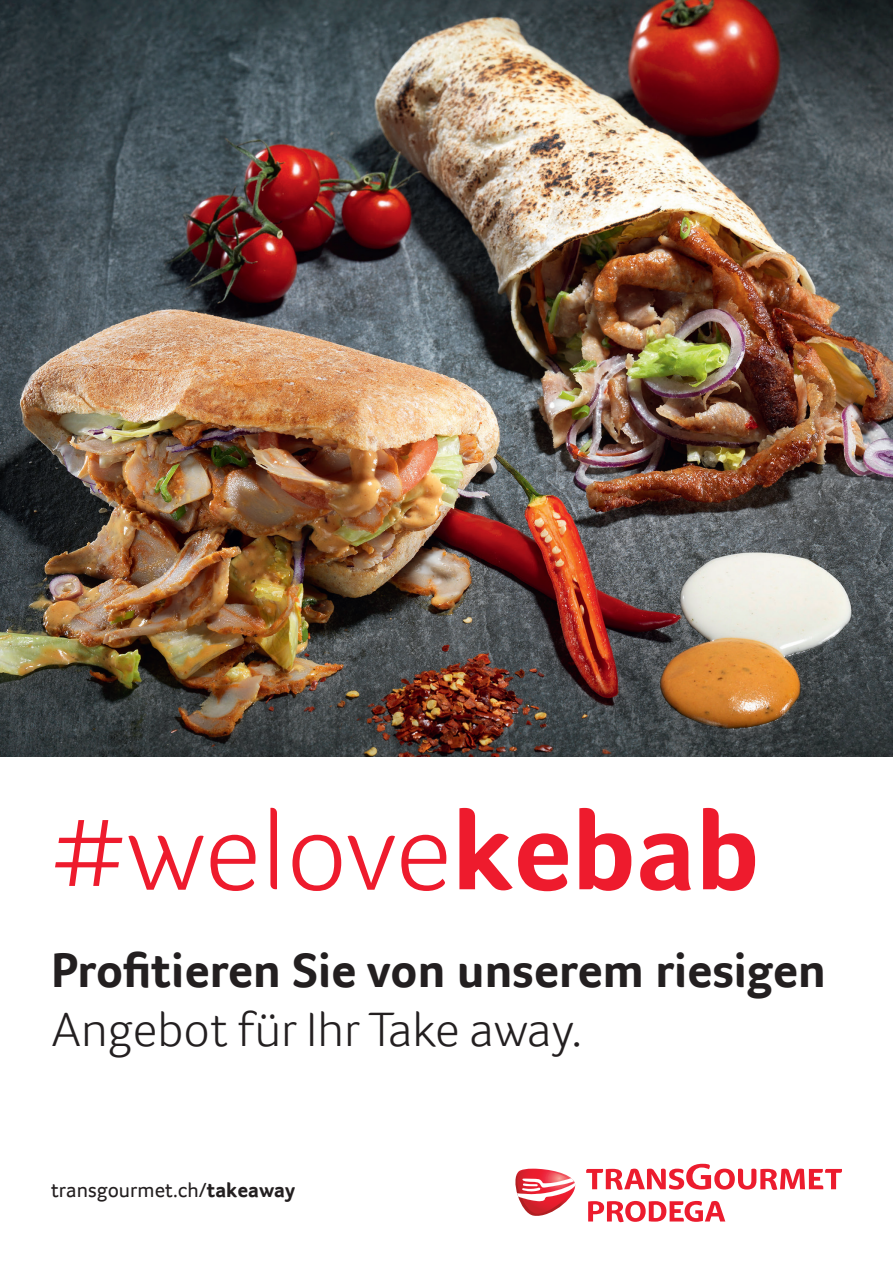
<style>
.page{position:relative;width:893px;height:1263px;background:#fff}
.page>*{position:absolute;margin:0;border:0;box-sizing:border-box;transform-origin:0 0}
.t1{font:300 114.75px "Transgourmet";letter-spacing:-.01em;color:#ee1b2d}
.t2{font:700 49.5px "Transgourmet";color:#231f20}
.t3{font:300 49.5px "Transgourmet";color:#231f20}
.t4{font:21px "Transgourmet";color:#231f20}
.s1{font-weight:700}
</style>
<div class="page">
<img style="left:0;top:0;width:893px;height:757px">
<svg style="left:586px;top:1164px;width:256px;height:26px"></svg>
<svg style="left:588px;top:1201px;width:137px;height:21px"></svg>
<svg style="left:515px;top:1169px;width:61px;height:47px"></svg>
<h1 class="t1" style="left:51px;top:784px;width:711px">#welove<span class="s1">kebab</span></h1>
<p class="t2" style="left:51px;top:941px;width:776px">Profitieren Sie von unserem riesigen</p>
<p class="t3" style="left:51px;top:1001px;width:533px">Angebot für Ihr Take away.</p>
<p class="t4" style="left:51px;top:1178px;width:246px">transgourmet.ch/<span class="s1">takeaway</span></p>
</div>
